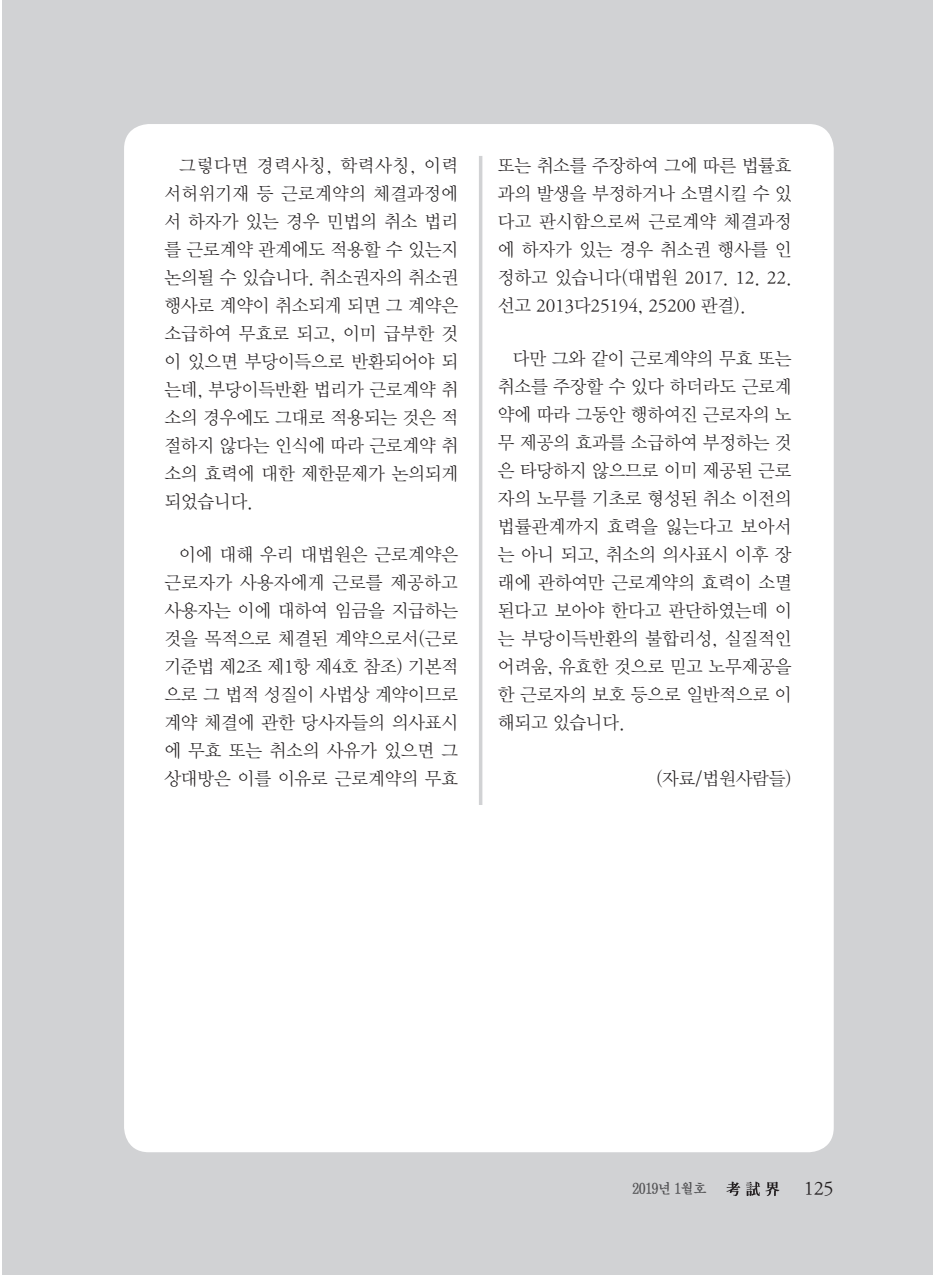
<style>
.page{position:relative;width:933px;height:1275px;background:#fff}
.page>*{position:absolute;margin:0;border:0;box-sizing:border-box;transform-origin:0 0}
.t1{font:19.25px "DX Nmu Std 30";color:#231f20}
.t2{font:18.38px/28px "DX Nmu Std 20";letter-spacing:-.01em;color:#231f20;text-align:justify}
.t3{font:14px "D Xmu Std 40";letter-spacing:-.05em;color:#505052;scale:.95 1}
</style>
<div class="page">
<div style="left:2px;top:0;width:931px;height:1275px;background:#d1d2d4"></div>
<svg style="left:726px;top:1182px;width:14px;height:14px"></svg>
<svg style="left:746px;top:1181px;width:33px;height:15px"></svg>
<div style="left:124px;top:124px;width:709px;height:1028px;background:#fff;border-radius:25px"></div>
<hr style="left:479px;top:156px;width:3px;height:963px;background:#d1d2d4">
<div style="left:374px;top:805px;width:207px;height:329px;background:#fff"></div>
<p class="t2" style="left:164px;top:152px;width:295px;text-indent:15px">그렇다면 경력사칭, 학력사칭, 이력 서허위기재 등 근로계약의 체결과정에 서 하자가 있는 경우 민법의 취소 법리 를 근로계약 관계에도 적용할 수 있는지 논의될 수 있습니다. 취소권자의 취소권 행사로 계약이 취소되게 되면 그 계약은 소급하여 무효로 되고, 이미 급부한 것 이 있으면 부당이득으로 반환되어야 되 는데, 부당이득반환 법리가 근로계약 취 소의 경우에도 그대로 적용되는 것은 적 절하지 않다는 인식에 따라 근로계약 취 소의 효력에 대한 제한문제가 논의되게 되었습니다.</p>
<p class="t2" style="left:164px;top:541px;width:295px;text-indent:15px">이에 대해 우리 대법원은 근로계약은 근로자가 사용자에게 근로를 제공하고 사용자는 이에 대하여 임금을 지급하는 것을 목적으로 체결된 계약으로서(근로 기준법 제2조 제1항 제4호 참조) 기본적 으로 그 법적 성질이 사법상 계약이므로 계약 체결에 관한 당사자들의 의사표시 에 무효 또는 취소의 사유가 있으면 그 상대방은 이를 이유로 근로계약의 무효</p>
<p class="t2" style="left:498px;top:152px;width:295px">또는 취소를 주장하여 그에 따른 법률효 과의 발생을 부정하거나 소멸시킬 수 있 다고 판시함으로써 근로계약 체결과정 에 하자가 있는 경우 취소권 행사를 인 정하고 있습니다(대법원 2017. 12. 22. 선고 2013다25194, 25200 판결).</p>
<p class="t2" style="left:498px;top:345px;width:295px;text-indent:15px">다만 그와 같이 근로계약의 무효 또는 취소를 주장할 수 있다 하더라도 근로계 약에 따라 그동안 행하여진 근로자의 노 무 제공의 효과를 소급하여 부정하는 것 은 타당하지 않으므로 이미 제공된 근로 자의 노무를 기초로 형성된 취소 이전의 법률관계까지 효력을 잃는다고 보아서 는 아니 되고, 취소의 의사표시 이후 장 래에 관하여만 근로계약의 효력이 소멸 된다고 보아야 한다고 판단하였는데 이 는 부당이득반환의 불합리성, 실질적인 어려움, 유효한 것으로 믿고 노무제공을 한 근로자의 보호 등으로 일반적으로 이 해되고 있습니다.</p>
<p class="t2" style="left:656px;top:765px;width:137px">(자료/법원사람들)</p>
<p class="t3" style="left:632px;top:1182px;width:80px">2019년 1월호</p>
<p class="t1" style="left:804px;top:1179px;width:31px">125</p>
</div>
